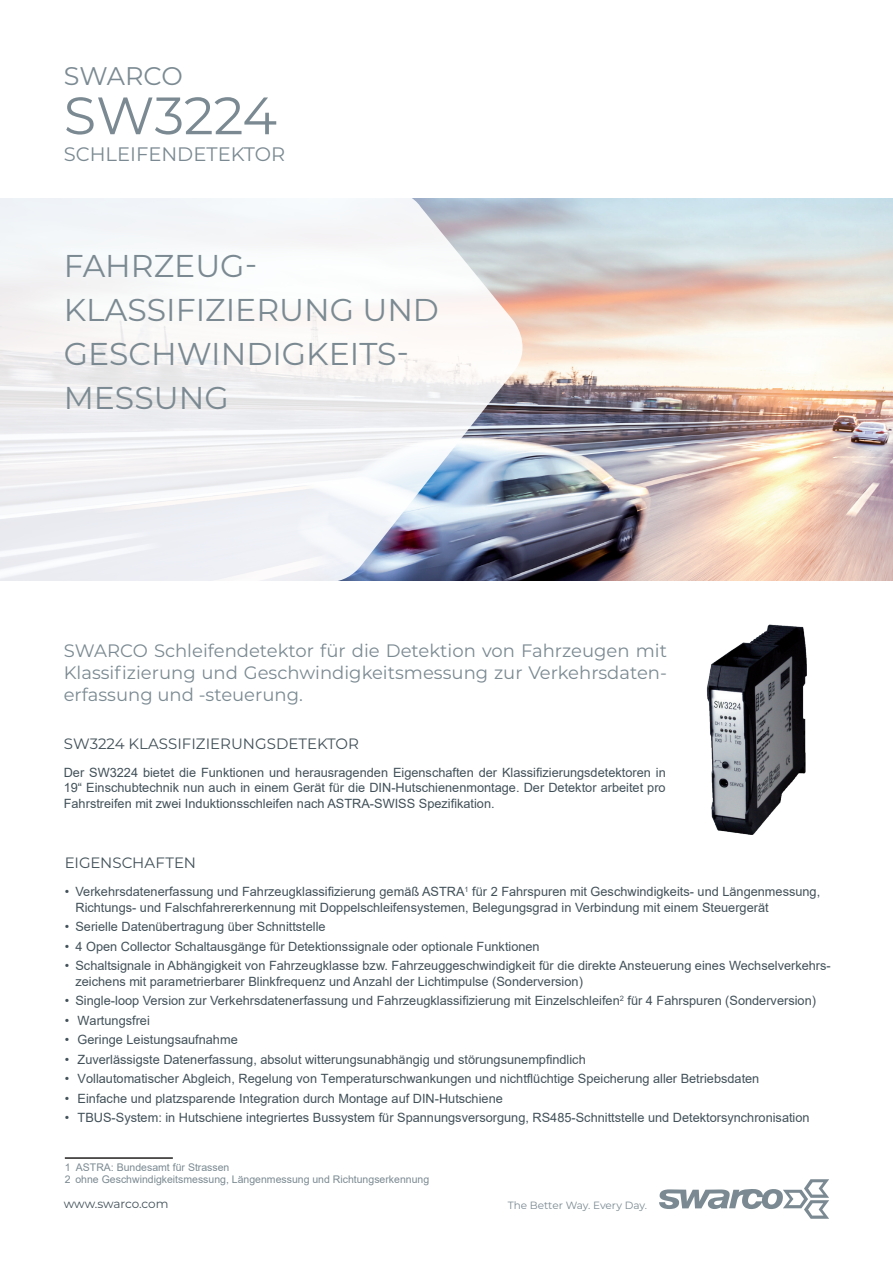
<style>
.page{position:relative;width:893px;height:1263px;background:#fff}
.page>*{position:absolute;margin:0;border:0;box-sizing:border-box;transform-origin:0 0}
.t1{font:52.5px "Montserrat";color:#7b8a92}
.t2{font:31.5px/44.1px "Montserrat";color:#7b8a92}
.t3{font:25.5px "Montserrat";color:#7b8a92}
.t4{font:19.5px "Montserrat";color:#7b8a92}
.t5{font:18px/21.6px "Montserrat";color:#7b8a92;text-align:justify}
.t6{font:15px "Montserrat";color:#425159}
.t7{font:12.75px/15.3px "Arial";color:#425159}
.t8{font:12px "Montserrat";letter-spacing:-.01em;color:#425159}
.t9{font:10.5px/12.6px "Arial";color:#7b8a92}
.t10{font:10.5px "Montserrat";color:#7b8a92}
</style>
<div class="page">
<img style="left:530px;top:199px;width:363px;height:382px">
<svg style="left:0;top:198px;width:530px;height:383px;fill:#f2f3f6"></svg>
<svg style="left:659px;top:1179px;width:170px;height:40px"></svg>
<hr style="left:65px;top:1157px;width:108px;height:2px;background:#231f20">
<img style="left:706px;top:625px;width:100px;height:209px">
<h3 class="t3" style="left:64px;top:58px;width:121px">SWARCO</h3>
<h1 class="t1" style="left:64px;top:80px;width:215px">SW3224</h1>
<h3 class="t4" style="left:64px;top:141px;width:223px">SCHLEIFENDETEKTOR</h3>
<h2 class="t2" style="left:64px;top:243px;width:377px">FAHRZEUG-<br>KLASSIFIZIERUNG UND<br>GESCHWINDIGKEITS-<br>MESSUNG</h2>
<h3 class="t5" style="left:64px;top:640px;width:605px">SWARCO Schleifendetektor für die Detektion von Fahrzeugen mit Klassifizierung und Geschwindigkeitsmessung zur Verkehrsdaten&shy;erfassung und -steuerung.</h3>
<p class="t6" style="left:64px;top:733px;width:297px">SW3224 KLASSIFIZIERUNGSDETEKTOR</p>
<p class="t7" style="left:64px;top:765px;width:603px;text-align:justify">Der SW3224 bietet die Funktionen und herausragenden Eigenschaften der Klassifizierungsdetektoren in 19“ Einschubtechnik nun auch in einem Gerät für die DIN-Hutschienenmontage. Der Detektor arbeitet pro Fahrstreifen mit zwei Induktionsschleifen nach ASTRA-SWISS Spezifikation.</p>
<p class="t6" style="left:65px;top:852px;width:133px">EIGENSCHAFTEN</p>
<p class="t7" style="left:75px;top:884px;width:746px;text-indent:-11px">• Verkehrsdatenerfassung und Fahrzeugklassifizierung gemäß ASTRA<sup>1</sup> für 2 Fahrspuren mit Geschwindigkeits- und Längenmessung,<br>Richtungs- und Falschfahrererkennung mit Doppelschleifensystemen, Belegungsgrad in Verbindung mit einem Steuergerät</p>
<p class="t7" style="left:65px;top:919px;width:262px">• Serielle Datenübertragung über Schnittstelle</p>
<p class="t7" style="left:65px;top:938px;width:476px">• 4 Open Collector Schaltausgänge für Detektionssignale oder optionale Funktionen</p>
<p class="t7" style="left:75px;top:958px;width:757px;text-indent:-11px">• Schaltsignale in Abhängigkeit von Fahrzeugklasse bzw. Fahrzeuggeschwindigkeit für die direkte Ansteuerung eines Wechselverkehrs&shy;zeichens mit parametrierbarer Blinkfrequenz und Anzahl der Lichtimpulse (Sonderversion)</p>
<p class="t7" style="left:65px;top:993px;width:753px">• Single-loop Version zur Verkehrsdatenerfassung und Fahrzeugklassifizierung mit Einzelschleifen<sup>2</sup> für 4 Fahrspuren (Sonderversion)</p>
<p class="t7" style="left:65px;top:1012px;width:87px">• Wartungsfrei</p>
<p class="t7" style="left:65px;top:1032px;width:174px">• Geringe Leistungsaufnahme</p>
<p class="t7" style="left:65px;top:1051px;width:522px">• Zuverlässigste Datenerfassung, absolut witterungsunabhängig und störungsunempfindlich</p>
<p class="t7" style="left:65px;top:1071px;width:696px">• Vollautomatischer Abgleich, Regelung von Temperaturschwankungen und nichtflüchtige Speicherung aller Betriebsdaten</p>
<p class="t7" style="left:65px;top:1090px;width:439px">• Einfache und platzsparende Integration durch Montage auf DIN-Hutschiene</p>
<p class="t7" style="left:65px;top:1110px;width:746px">• TBUS-System: in Hutschiene integriertes Bussystem für Spannungsversorgung, RS485-Schnittstelle und Detektorsynchronisation</p>
<p class="t9" style="left:65px;top:1160px;width:366px">1 ASTRA: Bundesamt für Strassen<br>2 ohne Geschwindigkeitsmessung, Längenmessung und Richtungserkennung</p>
<p class="t8" style="left:64px;top:1195px;width:106px">www.swarco.com</p>
<p class="t10" style="left:508px;top:1198px;width:141px">The Better Way. Every Day.</p>
</div>
